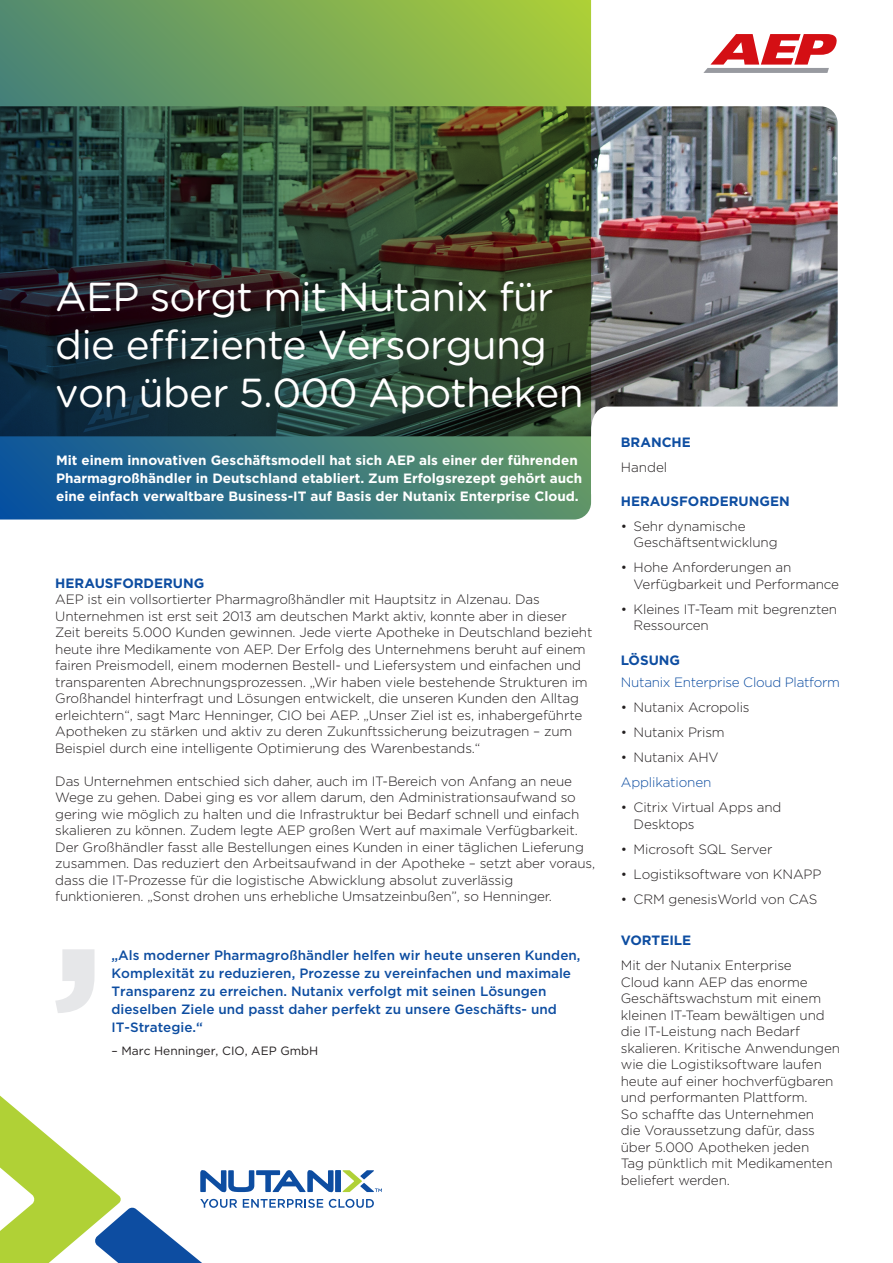
<style>
.page{position:relative;width:893px;height:1263px;background:#fff}
.page>*{position:absolute;margin:0;border:0;box-sizing:border-box;transform-origin:0 0}
.TitleSub{font:40.5px/48px "Gotham Rounded";letter-spacing:-.02em;color:#fff}
.TitleSub-2{font:300 13.5px/16.5px "Gotham";letter-spacing:-.01em;color:#231f20}
.SIDEBAR_-_Bullet_Poi{font:300 13.5px/16.5px "Gotham";letter-spacing:-.01em;color:#231f20}
.BodyTextBeforeBullet{font:500 13.5px/18px "Gotham";color:#0d4da1}
.BodyTextBeforeBullet-2{font:700 13.5px/18px "Gotham";color:#fff}
.SIDEBAR_-_Bullet_Poi-2{font:700 13.5px "Gotham";color:#0d4da1}
.SIDEBAR_-_Bullet_Poi-3{font:300 13.5px "Gotham";letter-spacing:-.02em;color:#0d4da1}
.BodyTextBeforeBullet-3{font:12px "Gotham";color:#231f20}
</style>
<div class="page">
<img style="left:591px;top:106px;width:247px;height:301px">
<img style="left:0;top:0;width:591px;height:519px">
<svg style="left:0;top:1095px;width:382px;height:168px"></svg>
<svg style="left:55px;top:949px;width:39px;height:64px"></svg>
<svg style="left:703px;top:34px;width:134px;height:39px"></svg>
<p class="TitleSub" style="left:55px;top:270px;width:530px">AEP sorgt mit Nutanix für die effiziente Versorgung von über 5.000 Apotheken</p>
<p class="BodyTextBeforeBullet-2" style="left:56px;top:451px;width:528px">Mit einem innovativen Geschäftsmodell hat sich AEP als einer der führenden<br>Pharmagroßhändler in Deutschland etabliert. Zum Erfolgsrezept gehört auch eine einfach verwaltbare Business-IT auf Basis der Nutanix Enterprise Cloud.</p>
<p class="SIDEBAR_-_Bullet_Poi-2" style="left:55px;top:574px;width:151px">HERAUSFORDERUNG</p>
<p class="TitleSub-2" style="left:55px;top:591px;width:539px">AEP ist ein vollsortierter Pharmagroßhändler mit Hauptsitz in Alzenau. Das Unternehmen ist erst seit 2013 am deutschen Markt aktiv, konnte aber in dieser Zeit bereits 5.000 Kunden gewinnen. Jede vierte Apotheke in Deutschland bezieht heute ihre Medikamente von AEP. Der Erfolg des Unternehmens beruht auf einem fairen Preismodell, einem modernen Bestell- und Liefersystem und einfachen und transparenten Abrechnungsprozessen. „Wir haben viele bestehende Strukturen im Großhandel hinterfragt und Lösungen entwickelt, die unseren Kunden den Alltag erleichtern“, sagt Marc Henninger, CIO bei AEP. „Unser Ziel ist es, inhabergeführte Apotheken zu stärken und aktiv zu deren Zukunftssicherung beizutragen – zum Beispiel durch eine intelligente Optimierung des Warenbestands.“</p>
<p class="TitleSub-2" style="left:55px;top:772px;width:541px">Das Unternehmen entschied sich daher, auch im IT-Bereich von Anfang an neue Wege zu gehen. Dabei ging es vor allem darum, den Administrationsaufwand so gering wie möglich zu halten und die Infrastruktur bei Bedarf schnell und einfach skalieren zu können. Zudem legte AEP großen Wert auf maximale Verfügbarkeit.<br>Der Großhändler fasst alle Bestellungen eines Kunden in einer täglichen Lieferung zusammen. Das reduziert den Arbeitsaufwand in der Apotheke – setzt aber voraus, dass die IT-Prozesse für die logistische Abwicklung absolut zuverlässig funktionieren. „Sonst drohen uns erhebliche Umsatzeinbußen”, so Henninger.</p>
<p class="BodyTextBeforeBullet" style="left:112px;top:946px;width:470px">„Als moderner Pharmagroßhändler helfen wir heute unseren Kunden, Komplexität zu reduzieren, Prozesse zu vereinfachen und maximale Transparenz zu erreichen. Nutanix verfolgt mit seinen Lösungen dieselben Ziele und passt daher perfekt zu unsere Geschäfts- und IT-Strategie.“</p>
<p class="BodyTextBeforeBullet-3" style="left:112px;top:1043px;width:208px">– Marc Henninger, CIO, AEP GmbH</p>
<p class="SIDEBAR_-_Bullet_Poi-2" style="left:621px;top:433px;width:72px">BRANCHE</p>
<p class="SIDEBAR_-_Bullet_Poi" style="left:621px;top:459px;width:48px">Handel</p>
<p class="SIDEBAR_-_Bullet_Poi-2" style="left:621px;top:492px;width:170px">HERAUSFORDERUNGEN</p>
<p class="TitleSub-2" style="left:634px;top:517px;width:145px;text-indent:-13px">• Sehr dynamische<br>Geschäftsentwicklung</p>
<p class="TitleSub-2" style="left:634px;top:559px;width:207px;text-indent:-13px">• Hohe Anforderungen an<br>Verfügbarkeit und Performance</p>
<p class="TitleSub-2" style="left:634px;top:600px;width:205px;text-indent:-13px">• Kleines IT-Team mit begrenzten<br>Ressourcen</p>
<p class="SIDEBAR_-_Bullet_Poi-2" style="left:621px;top:651px;width:61px">LÖSUNG</p>
<p class="SIDEBAR_-_Bullet_Poi-3" style="left:621px;top:674px;width:221px">Nutanix Enterprise Cloud Platform</p>
<p class="TitleSub-2" style="left:621px;top:699px;width:130px">• Nutanix Acropolis</p>
<p class="TitleSub-2" style="left:621px;top:724px;width:105px">• Nutanix Prism</p>
<p class="TitleSub-2" style="left:621px;top:749px;width:99px">• Nutanix AHV</p>
<p class="SIDEBAR_-_Bullet_Poi-3" style="left:621px;top:774px;width:92px">Applikationen</p>
<p class="TitleSub-2" style="left:634px;top:799px;width:149px;text-indent:-13px">• Citrix Virtual Apps and<br>Desktops</p>
<h2 class="TitleSub-2" style="left:621px;top:840px;width:153px">• Microsoft SQL Server</h2>
<h2 class="TitleSub-2" style="left:621px;top:865px;width:202px">• Logistiksoftware von KNAPP</h2>
<h2 class="TitleSub-2" style="left:621px;top:890px;width:198px">• CRM genesisWorld von CAS</h2>
<p class="SIDEBAR_-_Bullet_Poi-2" style="left:621px;top:931px;width:72px">VORTEILE</p>
<p class="SIDEBAR_-_Bullet_Poi" style="left:621px;top:957px;width:221px">Mit der Nutanix Enterprise<br>Cloud kann AEP das enorme<br>Geschäftswachstum mit einem kleinen IT-Team bewältigen und die IT-Leistung nach Bedarf skalieren. Kritische Anwendungen wie die Logistiksoftware laufen heute auf einer hochverfügbaren und performanten Plattform.<br>So schaffte das Unternehmen<br>die Voraussetzung dafür, dass über 5.000 Apotheken jeden<br>Tag pünktlich mit Medikamenten beliefert werden.</p>
</div>
